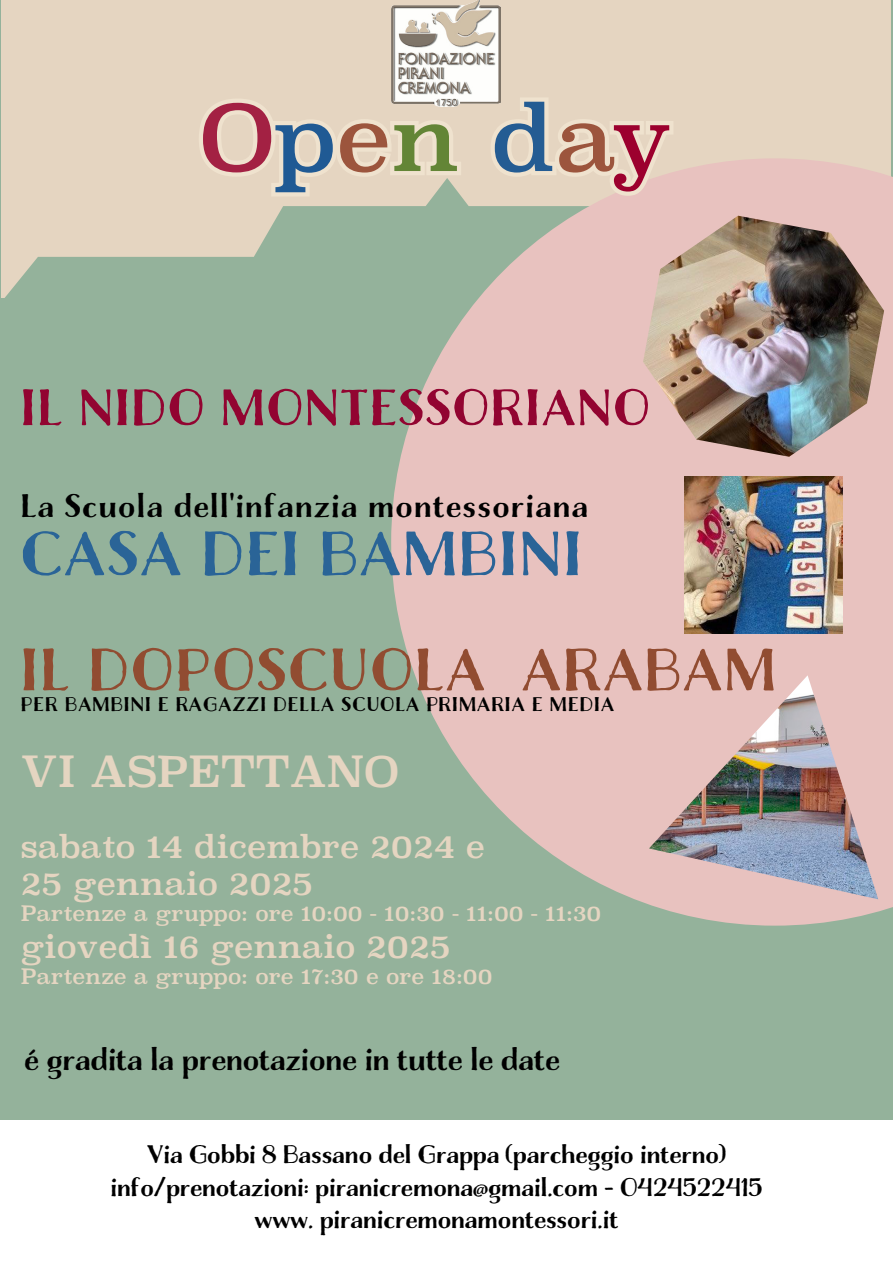
<style>
.page{position:relative;width:893px;height:1263px;background:#94b29b}
.page>*{position:absolute;margin:0;border:0;box-sizing:border-box;transform-origin:0 0}
.t1{font:66px "Charcuterie Contrast";letter-spacing:.04em;color:#2a6497}
.t2{font:63px "Charcuterie Contrast";letter-spacing:.04em;color:#914c31}
.t3{font:54px "Charcuterie Contrast";letter-spacing:.04em;color:#920431}
.t4{font:42px "Superclarendon";color:#e5d5c1}
.t5{font:34.5px "Charcuterie Contrast";letter-spacing:.04em;color:#000}
.t6{font:33px "Charcuterie Contrast";color:#000}
.t7{font:31.5px/37.8px "Superclarendon";color:#e5d5c1}
.t8{font:27px/32.4px "Charcuterie Contrast";color:#000;text-align:center}
.t9{font:21px "Superclarendon";color:#e5d5c1}
.t10{font:21px "Charcuterie Contrast";letter-spacing:.06em;color:#000}
</style>
<div class="page">
<div style="left:0;top:1120px;width:893px;height:143px;background:#fff"></div>
<div style="left:1px;top:0;width:890px;height:297px;background:#e5d5c1"></div>
<svg style="left:2px;top:206px;width:389px;height:92px;fill:#94b29b"></svg>
<svg style="left:391px;top:158px;width:502px;height:768px;fill:#e8c2bf"></svg>
<svg style="left:199px;top:99px;width:262px;height:97px"></svg>
<svg style="left:491px;top:97px;width:182px;height:99px"></svg>
<img style="left:643px;top:216px;width:241px;height:241px">
<img style="left:649px;top:675px;width:229px;height:224px">
<img style="left:685px;top:476px;width:157px;height:157px">
<img style="left:391px;top:0;width:109px;height:106px">
<h3 class="t3" style="left:21px;top:376px;width:630px">IL NIDO MONTESSORIANO</h3>
<p class="t5" style="left:21px;top:485px;width:569px">La Scuola dell'infanzia montessoriana</p>
<h1 class="t1" style="left:21px;top:515px;width:562px">CASA DEI BAMBINI</h1>
<h2 class="t2" style="left:21px;top:633px;width:756px">IL DOPOSCUOLA ARABAM</h2>
<p class="t10" style="left:21px;top:691px;width:595px">PER BAMBINI E RAGAZZI DELLA SCUOLA PRIMARIA E MEDIA</p>
<h3 class="t4" style="left:21px;top:743px;width:380px">VI ASPETTANO</h3>
<p class="t7" style="left:21px;top:830px;width:466px">sabato 14 dicembre 2024 e<br>25 gennaio 2025</p>
<p class="t9" style="left:21px;top:899px;width:582px">Partenze a gruppo: ore 10:00 - 10:30 - 11:00 - 11:30</p>
<p class="t7" style="left:21px;top:931px;width:431px">giovedì 16 gennaio 2025</p>
<p class="t9" style="left:21px;top:962px;width:473px">Partenze a gruppo: ore 17:30 e ore 18:00</p>
<p class="t6" style="left:24px;top:1039px;width:537px">é gradita la prenotazione in tutte le date</p>
<p class="t8" style="left:111px;top:1139px;width:653px">Via Gobbi 8 Bassano del Grappa (parcheggio interno) info/prenotazioni: piranicremona@gmail.com - 0424522415 www. piranicremonamontessori.it</p>
</div>
